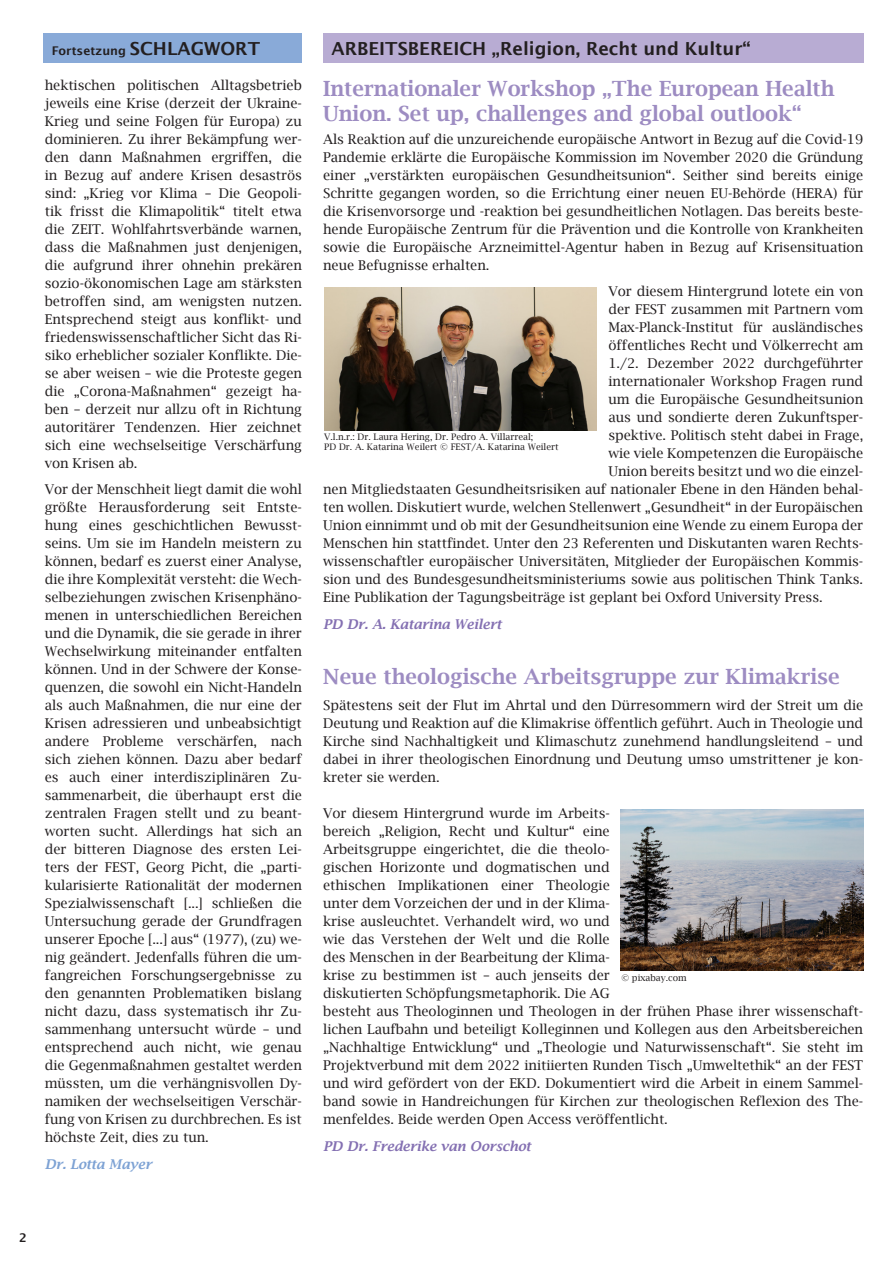
<style>
.page{position:relative;width:893px;height:1263px;background:#fff}
.page>*{position:absolute;margin:0;border:0;box-sizing:border-box;transform-origin:0 0}
.NewsletterTitel{font:600 21px/25.2px "Lucida Bright";color:#9d8cc2}
.t1{font:600 18px "Lucida Sans";color:#231f20}
.NewsletterCopy{font:13.5px/18px "Lucida Bright";letter-spacing:-.005em;color:#231f20;text-align:justify}
.NewsletterTitel-2{font:13.5px/18px "Lucida Bright";letter-spacing:-.005em;color:#231f20;text-align:justify}
.NewsletterCopy-2{font:italic 600 13.5px "Lucida Bright";letter-spacing:-.005em;color:#8470b2}
.NewsletterTitel-3{font:italic 600 13.5px "Lucida Bright";letter-spacing:-.005em;color:#8470b2}
.NewsletterTitel-4{font:italic 600 13.5px "Lucida Bright";letter-spacing:-.005em;color:#7da2d4}
.t2{font:600 12px "Lucida Sans";color:#231f20}
.Copyright{font:9px/10.8px "Lucida Bright";color:#231f20}
.s1{font-size:18px}
</style>
<div class="page">
<div style="left:323px;top:33px;width:540px;height:29px;background:#b8acd3"></div>
<div style="left:43px;top:33px;width:259px;height:29px;background:#89aad8"></div>
<img style="left:621px;top:809px;width:242px;height:162px">
<img style="left:324px;top:287px;width:272px;height:143px">
<p class="t2" style="left:52px;top:43px;width:210px">Fortsetzung <span class="s1">SCHLAGWORT</span></p>
<p class="t1" style="left:331px;top:38px;width:421px">ARBEITSBEREICH „Religion, Recht und Kultur“</p>
<p class="NewsletterTitel-2" style="left:45px;top:76px;width:259px">hektischen politischen Alltagsbetrieb jeweils eine Krise (derzeit der Ukraine-Krieg und seine Folgen für Europa) zu dominieren. Zu ihrer Bekämpfung wer&shy;den dann Maßnahmen ergriffen, die in Bezug auf andere Krisen desaströs sind: „Krieg vor Klima – Die Geopoli&shy;tik frisst die Klimapolitik“ titelt etwa die ZEIT. Wohlfahrtsverbände warnen, dass die Maßnahmen just denjenigen, die aufgrund ihrer ohnehin prekären sozio-ökonomischen Lage am stärksten betroffen sind, am wenigsten nutzen.<br>Entsprechend steigt aus konflikt- und friedenswissenschaftlicher Sicht das Ri&shy;siko erheblicher sozialer Konflikte. Die&shy;se aber weisen – wie die Proteste gegen die „Corona-Maßnahmen“ gezeigt ha&shy;ben – derzeit nur allzu oft in Richtung autoritärer Tendenzen. Hier zeichnet sich eine wechselseitige Verschärfung von Krisen ab.</p>
<p class="NewsletterTitel-2" style="left:45px;top:480px;width:259px">Vor der Menschheit liegt damit die wohl größte Herausforderung seit Entste&shy;hung eines geschichtlichen Bewusst&shy;seins. Um sie im Handeln meistern zu können, bedarf es zuerst einer Analyse, die ihre Komplexität versteht: die Wech&shy;selbeziehungen zwischen Krisenphäno&shy;menen in unterschiedlichen Bereichen und die Dynamik, die sie gerade in ihrer Wechselwirkung miteinander entfalten können. Und in der Schwere der Konse&shy;quenzen, die sowohl ein Nicht-Handeln als auch Maßnahmen, die nur eine der Krisen adressieren und unbeabsichtigt andere Probleme verschärfen, nach sich ziehen können. Dazu aber bedarf es auch einer interdisziplinären Zu&shy;sammenarbeit, die überhaupt erst die zentralen Fragen stellt und zu beant&shy;worten sucht. Allerdings hat sich an der bitteren Diagnose des ersten Lei&shy;ters der FEST, Georg Picht, die „parti&shy;kularisierte Rationalität der modernen Spezialwissenschaft [...] schließen die Untersuchung gerade der Grundfragen unserer Epoche [...] aus“ (1977), (zu) we&shy;nig geändert. Jedenfalls führen die um&shy;fangreichen Forschungsergebnisse zu den genannten Problematiken bislang nicht dazu, dass systematisch ihr Zu&shy;sammenhang untersucht würde – und entsprechend auch nicht, wie genau die Gegenmaßnahmen gestaltet werden müssten, um die verhängnisvollen Dy&shy;namiken der wechselseitigen Verschär&shy;fung von Krisen zu durchbrechen. Es ist höchste Zeit, dies zu tun.</p>
<p class="NewsletterTitel-4" style="left:45px;top:1156px;width:108px">Dr. Lotta Mayer</p>
<p class="NewsletterTitel" style="left:323px;top:75px;width:513px">Internationaler Workshop „The European Health<br>Union. Set up, challenges and global outlook“</p>
<p class="NewsletterCopy" style="left:323px;top:130px;width:542px">Als Reaktion auf die unzureichende europäische Antwort in Bezug auf die Covid-19<br>Pandemie erklärte die Europäische Kommission im November 2020 die Gründung einer „verstärkten europäischen Gesundheitsunion“. Seither sind bereits einige Schritte gegangen worden, so die Errichtung einer neuen EU-Behörde (HERA) für die Krisenvorsorge und -reaktion bei gesundheitlichen Notlagen. Das bereits beste&shy;hende Europäische Zentrum für die Prävention und die Kontrolle von Krankheiten sowie die Europäische Arzneimittel-Agentur haben in Bezug auf Krisensituation neue Befugnisse erhalten.</p>
<p class="NewsletterCopy" style="left:608px;top:283px;width:256px">Vor diesem Hintergrund lotete ein von</p>
<p class="NewsletterCopy" style="left:608px;top:301px;width:256px">der FEST zusammen mit Partnern vom</p>
<p class="NewsletterCopy" style="left:608px;top:319px;width:256px">Max-Planck-Institut für ausländisches</p>
<p class="NewsletterCopy" style="left:608px;top:337px;width:256px">öffentliches Recht und Völkerrecht am</p>
<p class="NewsletterCopy" style="left:608px;top:355px;width:256px">1./2. Dezember 2022 durchgeführter</p>
<p class="NewsletterCopy" style="left:608px;top:373px;width:256px">internationaler Workshop Fragen rund</p>
<p class="NewsletterCopy" style="left:608px;top:391px;width:256px">um die Europäische Gesundheitsunion</p>
<p class="NewsletterCopy" style="left:608px;top:409px;width:256px">aus und sondierte deren Zukunftsper-</p>
<p class="NewsletterCopy" style="left:608px;top:427px;width:256px">spektive. Politisch steht dabei in Frage,</p>
<p class="NewsletterCopy" style="left:608px;top:445px;width:256px">wie viele Kompetenzen die Europäische</p>
<p class="NewsletterCopy" style="left:608px;top:463px;width:256px">Union bereits besitzt und wo die einzel-</p>
<p class="NewsletterCopy" style="left:323px;top:481px;width:541px">nen Mitgliedstaaten Gesundheitsrisiken auf nationaler Ebene in den Händen behal-</p>
<p class="NewsletterCopy" style="left:323px;top:499px;width:541px">ten wollen. Diskutiert wurde, welchen Stellenwert „Gesundheit“ in der Europäischen</p>
<p class="NewsletterCopy" style="left:323px;top:517px;width:542px">Union einnimmt und ob mit der Gesundheitsunion eine Wende zu einem Europa der</p>
<p class="NewsletterCopy" style="left:323px;top:535px;width:541px">Menschen hin stattfindet. Unter den 23 Referenten und Diskutanten waren Rechts-</p>
<p class="NewsletterCopy" style="left:323px;top:553px;width:541px">wissenschaftler europäischer Universitäten, Mitglieder der Europäischen Kommis-</p>
<p class="NewsletterCopy" style="left:323px;top:571px;width:541px">sion und des Bundesgesundheitsministeriums sowie aus politischen Think Tanks.</p>
<p class="NewsletterCopy" style="left:323px;top:589px;width:501px">Eine Publikation der Tagungsbeiträge ist geplant bei Oxford University Press.</p>
<p class="NewsletterTitel-3" style="left:323px;top:616px;width:180px">PD Dr. A. Katarina Weilert</p>
<p class="NewsletterTitel" style="left:323px;top:663px;width:518px">Neue theologische Arbeitsgruppe zur Klimakrise</p>
<p class="NewsletterCopy" style="left:323px;top:696px;width:542px">Spätestens seit der Flut im Ahrtal und den Dürresommern wird der Streit um die Deutung und Reaktion auf die Klimakrise öffentlich geführt. Auch in Theologie und Kirche sind Nachhaltigkeit und Klimaschutz zunehmend handlungsleitend – und dabei in ihrer theologischen Einordnung und Deutung umso umstrittener je kon&shy;kreter sie werden.</p>
<p class="NewsletterCopy" style="left:323px;top:804px;width:542px;text-align:left">Vor diesem Hintergrund wurde im Arbeits-<br>bereich „Religion, Recht und Kultur“ eine<br>Arbeitsgruppe eingerichtet, die die theolo-<br>gischen Horizonte und dogmatischen und<br>ethischen Implikationen einer Theologie<br>unter dem Vorzeichen der und in der Klima-<br>krise ausleuchtet. Verhandelt wird, wo und<br>wie das Verstehen der Welt und die Rolle<br>des Menschen in der Bearbeitung der Klima-<br>krise zu bestimmen ist – auch jenseits der<br>diskutierten Schöpfungsmetaphorik. Die AG<br>besteht aus Theologinnen und Theologen in der frühen Phase ihrer wissenschaft&shy;lichen Laufbahn und beteiligt Kolleginnen und Kollegen aus den Arbeitsbereichen „Nachhaltige Entwicklung“ und „Theologie und Naturwissenschaft“. Sie steht im Projektverbund mit dem 2022 initiierten Runden Tisch „Umweltethik“ an der FEST und wird gefördert von der EKD. Dokumentiert wird die Arbeit in einem Sammel&shy;band sowie in Handreichungen für Kirchen zur theologischen Reflexion des The&shy;menfeldes. Beide werden Open Access veröffentlicht.</p>
<p class="NewsletterCopy-2" style="left:323px;top:1138px;width:209px">PD Dr. Frederike van Oorschot</p>
<p class="Copyright" style="left:324px;top:431px;width:236px">V.l.n.r.: Dr. Laura Hering, Dr. Pedro A. Villarreal;<br>PD Dr. A. Katarina Weilert © FEST/A. Katarina Weilert</p>
<p class="Copyright" style="left:621px;top:973px;width:67px">© pixabay.com</p>
<p class="t2" style="left:19px;top:1231px;width:9px">2</p>
</div>
